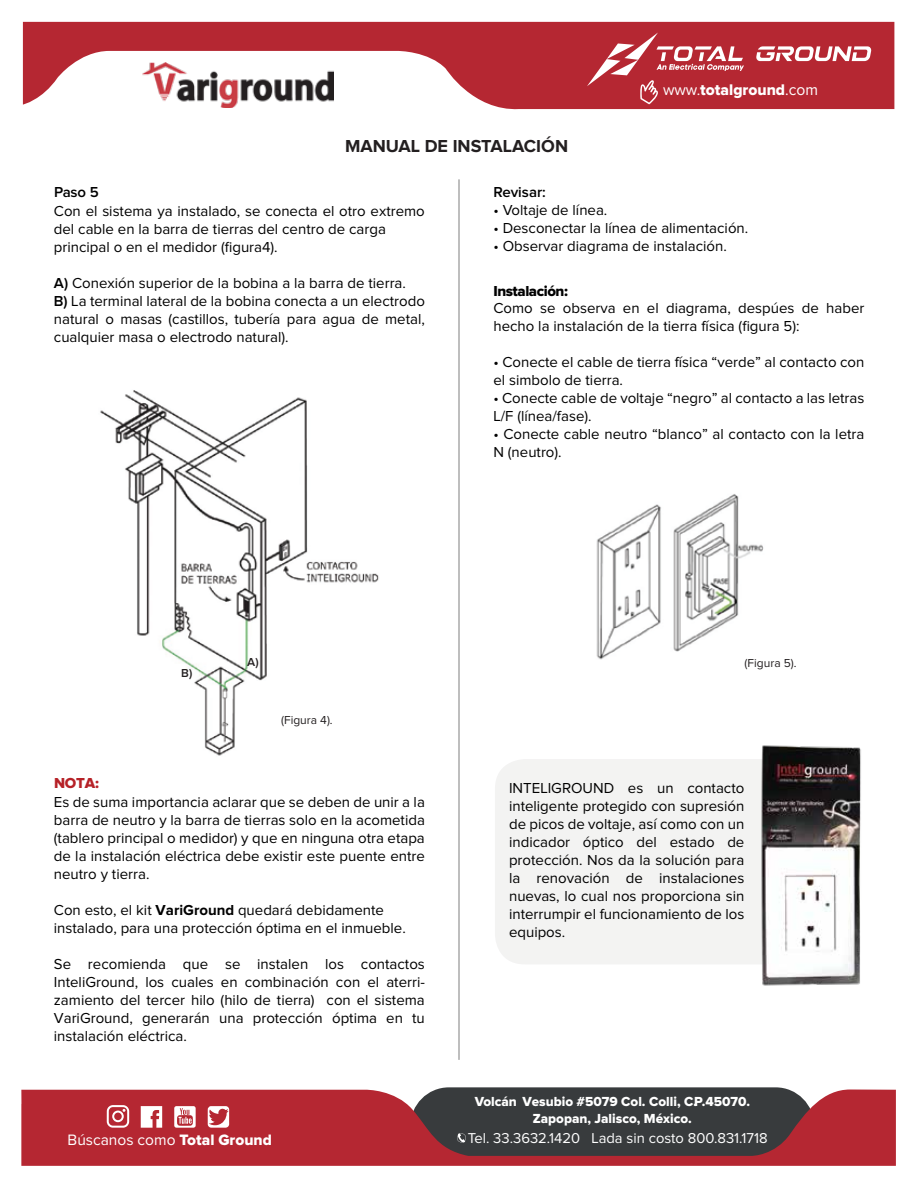
<style>
.page{position:relative;width:918px;height:1188px;background:#fff}
.page>*{position:absolute;margin:0;border:0;box-sizing:border-box;transform-origin:0 0}
.t1{font:700 18px "Proxima Nova";color:#231f20}
.t2{font:16.05px "Proxima Nova Extrabld";color:#fff}
.t3{font:15.6px "Proxima Nova";color:#fff}
.t4{font:15px/18px "Proxima Nova";color:#000}
.t5{font:600 15px "Proxima Nova";color:#000}
.t6{font:15px "Proxima Nova Extrabld";letter-spacing:-.03em;color:#000}
.t7{font:15px "Proxima Nova Extrabld";color:#b62127}
.t8{font:14.85px "Proxima Nova";color:#fff}
.t9{font:13.65px/16.4px "Proxima Nova Extrabld";color:#fff;text-align:center}
.t10{font:12px "Proxima Nova";color:#231f20}
.t11{font:600 12px "Proxima Nova";color:#231f20}
.s1{font-family:"Proxima Nova"}
.s2{font-weight:600}
.s3{font-weight:700}
.s4{font-family:"Proxima Nova Extrabld"}
</style>
<div class="page">
<img style="left:100px;top:390px;width:279px;height:366px">
<img style="left:596px;top:494px;width:168px;height:166px">
<div style="left:495px;top:759px;width:320px;height:205px;background:#f3f3f2;border-radius:30px"></div>
<hr style="left:458px;top:179px;width:2px;height:881px;background:#414141">
<img style="left:761px;top:745px;width:100px;height:241px">
<svg style="left:23px;top:22px;width:871px;height:88px;fill:#b52732"></svg>
<svg style="left:756px;top:46px;width:115px;height:15px"></svg>
<svg style="left:587px;top:33px;width:157px;height:71px;background:#bf454e"></svg>
<div style="left:410px;top:1087px;width:404px;height:78px;background:#383b3d;border-radius:39px"></div>
<svg style="left:21px;top:1090px;width:875px;height:76px;fill:#b52732"></svg>
<svg style="left:457px;top:1133px;width:9px;height:10px"></svg>
<svg style="left:107px;top:1105px;width:22px;height:23px"></svg>
<svg style="left:141px;top:1106px;width:21px;height:22px"></svg>
<svg style="left:174px;top:1106px;width:22px;height:22px"></svg>
<svg style="left:208px;top:1106px;width:21px;height:22px"></svg>
<p class="t1" style="left:345px;top:138px;width:225px">MANUAL DE INSTALACIÓN</p>
<p class="t2" style="left:663px;top:82px;width:156px"><span class="s1">www.</span>totalground<span class="s1">.com</span></p>
<p class="t5" style="left:54px;top:186px;width:46px">Paso 5</p>
<p class="t4" style="left:54px;top:203px;width:372px">Con el sistema ya instalado, se conecta el otro extremo del cable en la barra de tierras del centro de carga principal o en el medidor (figura4).</p>
<p class="t4" style="left:54px;top:275px;width:373px"><span class="s2">A)</span> Conexión superior de la bobina a la barra de tierra.<br><span class="s2">B)</span> La terminal lateral de la bobina conecta a un electrodo natural o masas (castillos, tubería para agua de metal, cualquier masa o electrodo natural).</p>
<p class="t5" style="left:493px;top:186px;width:54px">Revisar:</p>
<p class="t4" style="left:493px;top:202px;width:116px">• Voltaje de línea.</p>
<p class="t4" style="left:493px;top:220px;width:256px">• Desconectar la línea de alimentación.</p>
<p class="t4" style="left:493px;top:238px;width:235px">• Observar diagrama de instalación.</p>
<p class="t6" style="left:493px;top:285px;width:76px">Instalación:</p>
<p class="t4" style="left:493px;top:299px;width:373px">Como se observa en el diagrama, despúes de haber hecho la instalación de la tierra física (figura 5):</p>
<p class="t4" style="left:493px;top:353px;width:373px">• Conecte el cable de tierra física “verde” al contacto con el simbolo de tierra.</p>
<p class="t4" style="left:493px;top:389px;width:373px">• Conecte cable de voltaje “negro” al contacto a las letras<br>L/F (línea/fase).</p>
<p class="t4" style="left:493px;top:425px;width:373px">• Conecte cable neutro “blanco” al contacto con la letra<br>N (neutro).</p>
<p class="t11" style="left:181px;top:667px;width:13px">B)</p>
<p class="t11" style="left:247px;top:657px;width:13px">A)</p>
<p class="t10" style="left:281px;top:715px;width:53px">(Figura 4).</p>
<p class="t7" style="left:54px;top:777px;width:47px">NOTA:</p>
<p class="t4" style="left:54px;top:794px;width:373px;text-align:justify">Es de suma importancia aclarar que se deben de unir a la barra de neutro y la barra de tierras solo en la acometida (tablero principal o medidor) y que en ninguna otra etapa de la instalación eléctrica debe existir este puente entre neutro y tierra.</p>
<p class="t4" style="left:54px;top:902px;width:353px">Con esto, el kit <span class="s3">VariGround</span> quedará debidamente instalado, para una protección óptima en el inmueble.</p>
<p class="t4" style="left:54px;top:956px;width:373px;text-align:justify">Se recomienda que se instalen los contactos InteliGround, los cuales en combinación con el aterri&shy;zamiento del tercer hilo (hilo de tierra) con el sistema VariGround, generarán una protección óptima en tu instalación eléctrica.</p>
<p class="t3" style="left:68px;top:1133px;width:206px">Búscanos como <span class="s4">Total Ground</span></p>
<p class="t10" style="left:745px;top:658px;width:54px">(Figura 5).</p>
<p class="t4" style="left:509px;top:780px;width:237px;text-align:justify">INTELIGROUND es un contacto inteligente protegido con supresión de picos de voltaje, así como con un indicador óptico del estado de protección. Nos da la solución para la renovación de instalaciones nuevas, lo cual nos proporciona sin interrumpir el funcionamiento de los equipos.</p>
<p class="t9" style="left:475px;top:1094px;width:277px">Volcán Vesubio #5079 Col. Colli, C.P.45070.<br>Zapopan, Jalisco, México.</p>
<p class="t8" style="left:468px;top:1131px;width:302px">Tel. 33.3632.1420 Lada sin costo 800.831.1718</p>
</div>
